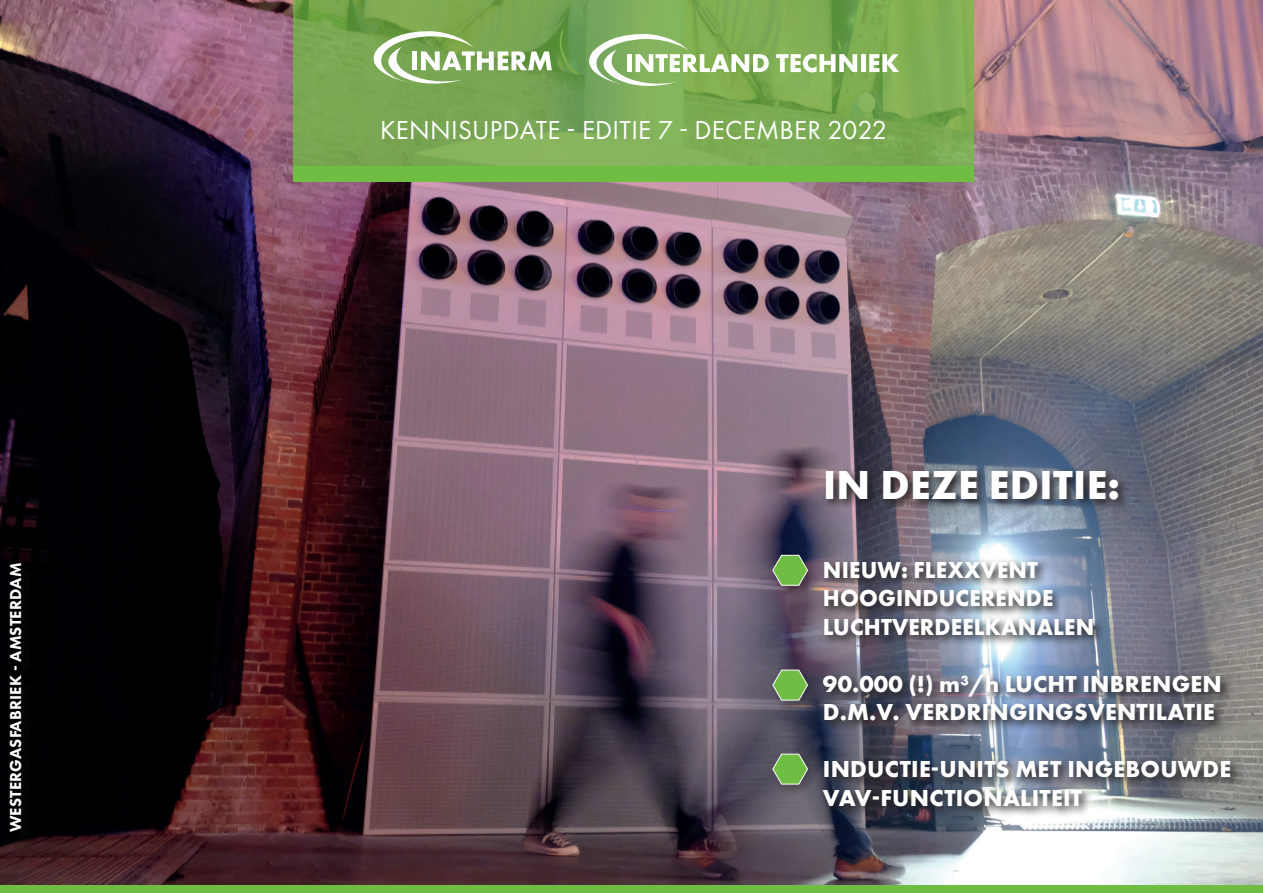
<style>
.page{position:relative;width:1263px;height:893px;background:#fff}
.page>*{position:absolute;margin:0;border:0;box-sizing:border-box;transform-origin:0 0}
.t1{font:700 42px "Futura PT";letter-spacing:.01em;color:#fff}
.t2{font:27px "Futura PT";letter-spacing:.01em;color:#fff}
.t3{font:700 24px/28.5px "Futura PT";letter-spacing:.01em;color:#fff}
.t4{font:700 24px/28.5px "Futura PT";letter-spacing:.01em;color:#fff;scale:.96 1}
.t5{font:800 16.5px "Futura PT";letter-spacing:.01em;color:#fff}
</style>
<div class="page">
<img style="left:0;top:0;width:1263px;height:885px">
<svg style="left:293px;top:0;width:681px;height:166px;background:#7ba953"></svg>
<div style="left:293px;top:166px;width:681px;height:16px;background:#70bd43"></div>
<div style="left:0;top:885px;width:1263px;height:8px;background:#70bd43"></div>
<svg style="left:368px;top:30px;width:184px;height:61px"></svg>
<svg style="left:587px;top:32px;width:182px;height:56px"></svg>
<svg style="left:776px;top:54px;width:81px;height:18px"></svg>
<hr style="left:861px;top:54px;width:4px;height:18px;background:#fff">
<svg style="left:869px;top:54px;width:30px;height:18px"></svg>
<img style="left:820px;top:467px;width:422px;height:351px">
<div style="left:769px;top:551px;width:51px;height:47px;background:#231f20;opacity:.35"></div>
<svg style="left:772px;top:554px;width:36px;height:32px"></svg>
<div style="left:769px;top:666px;width:51px;height:47px;background:#231f20;opacity:.35"></div>
<svg style="left:772px;top:669px;width:36px;height:32px"></svg>
<div style="left:769px;top:750px;width:51px;height:47px;background:#231f20;opacity:.35"></div>
<svg style="left:772px;top:753px;width:36px;height:32px"></svg>
<div style="left:10px;top:564px;width:28px;height:284px;background:#020204"></div>
<p class="t5" style="left:5px;top:832px;width:271px;rotate:-90deg">WESTERGASFABRIEK - AMSTERDAM</p>
<p class="t2" style="left:380px;top:114px;width:508px">KENNISUPDATE - EDITIE 7 - DECEMBER 2022</p>
<h1 class="t1" style="left:823px;top:458px;width:299px">IN DEZE EDITIE:</h1>
<p class="t4" style="left:823px;top:555px;width:284px">NIEUW: FLEXXVENT<br>HOOGINDUCERENDE<br>LUCHTVERDEELKANALEN</p>
<p class="t3" style="left:823px;top:669px;width:400px">90.000 (!) m³/h LUCHT INBRENGEN<br>D.M.V. VERDRINGINGSVENTILATIE</p>
<p class="t3" style="left:823px;top:754px;width:410px">INDUCTIE-UNITS MET INGEBOUWDE<br>VAV-FUNCTIONALITEIT</p>
</div>
